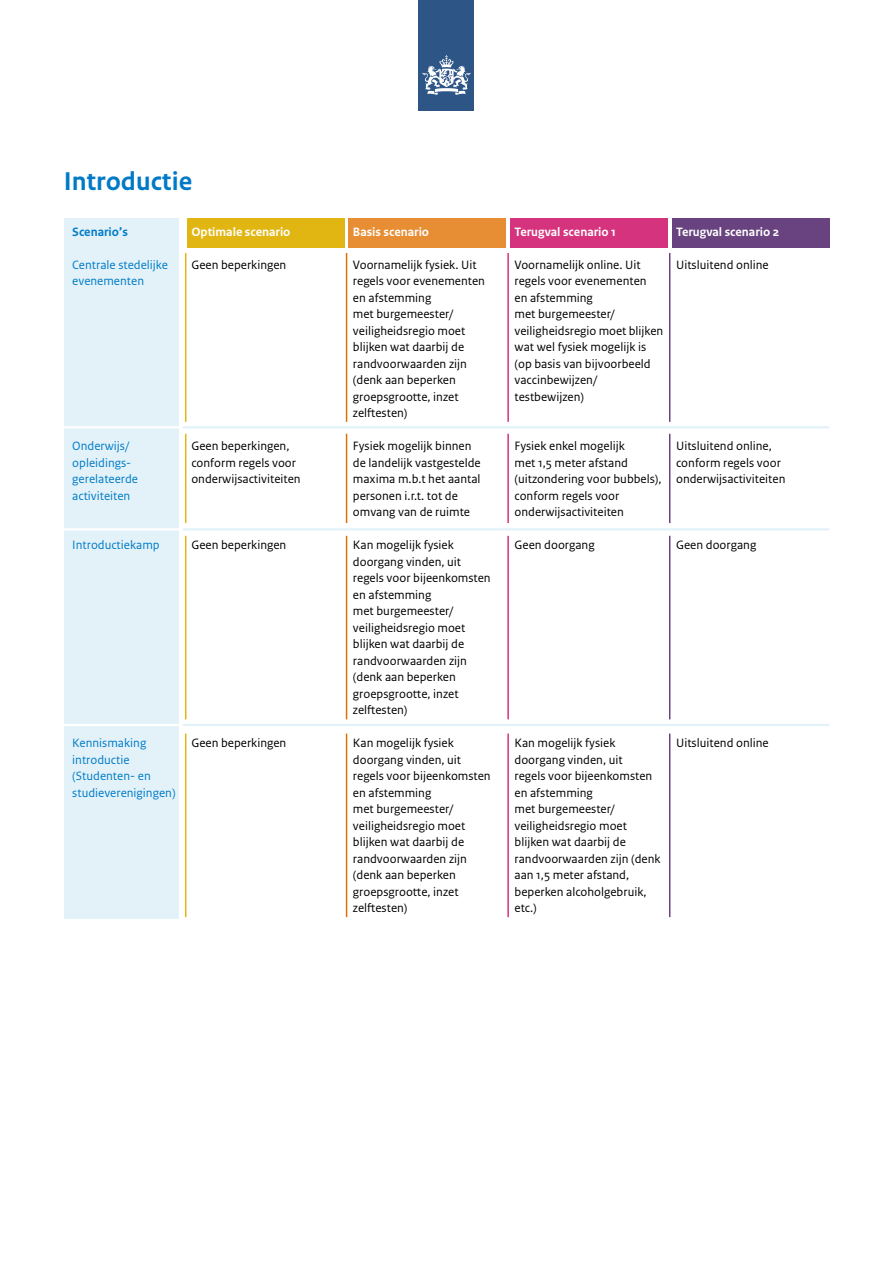
<style>
.page{position:relative;width:893px;height:1263px;background:#fff}
.page>*{position:absolute;margin:0;border:0;box-sizing:border-box;transform-origin:0 0}
.t1{font:700 27px "Rijksoverheid Sans Text";color:#007ac7}
.t2{font:12.75px/16.5px "Rijksoverheid Sans Text";color:#000}
.t3{font:12.75px/16.5px "Rijksoverheid Sans Text";color:#007bc7}
.t4{font:700 12.75px "Rijksoverheid Sans Text";color:#fff}
.t5{font:700 12.75px "Rijksoverheid Sans Text";color:#007bc7}
</style>
<div class="page">
<div style="left:64px;top:218px;width:115px;height:700px;background:#e3f2f9"></div>
<div style="left:187px;top:218px;width:157px;height:30px;background:#e1b612"></div>
<div style="left:349px;top:218px;width:157px;height:30px;background:#e78d33"></div>
<div style="left:510px;top:218px;width:158px;height:30px;background:#d5337d"></div>
<div style="left:672px;top:218px;width:157px;height:30px;background:#68437f"></div>
<hr style="left:64px;top:426px;width:757px;height:2px;background:#fff">
<hr style="left:64px;top:528px;width:757px;height:2px;background:#fff">
<hr style="left:64px;top:724px;width:757px;height:2px;background:#fff">
<hr style="left:183px;top:426px;width:646px;height:2px;background:#e3f2f9">
<hr style="left:183px;top:528px;width:646px;height:2px;background:#e3f2f9">
<hr style="left:183px;top:724px;width:646px;height:2px;background:#e3f2f9">
<hr style="left:346px;top:253px;width:1px;height:169px;background:#e17000">
<hr style="left:346px;top:434px;width:1px;height:89px;background:#e17000">
<hr style="left:346px;top:536px;width:1px;height:183px;background:#e17000">
<hr style="left:346px;top:733px;width:1px;height:184px;background:#e17000">
<hr style="left:185px;top:253px;width:1px;height:169px;background:#e1b612">
<hr style="left:185px;top:434px;width:1px;height:89px;background:#e1b612">
<hr style="left:185px;top:536px;width:1px;height:183px;background:#e1b612">
<hr style="left:185px;top:733px;width:1px;height:184px;background:#e1b612">
<hr style="left:507px;top:253px;width:2px;height:169px;background:#ca005d">
<hr style="left:507px;top:434px;width:2px;height:89px;background:#ca005d">
<hr style="left:507px;top:536px;width:2px;height:183px;background:#ca005d">
<hr style="left:507px;top:733px;width:2px;height:184px;background:#ca005d">
<hr style="left:669px;top:253px;width:1px;height:169px;background:#42145f">
<hr style="left:669px;top:434px;width:1px;height:89px;background:#42145f">
<hr style="left:669px;top:536px;width:1px;height:183px;background:#42145f">
<hr style="left:669px;top:733px;width:1px;height:184px;background:#42145f">
<div style="left:419px;top:0;width:55px;height:111px;background:#2d5586"></div>
<svg style="left:423px;top:55px;width:47px;height:40px"></svg>
<p class="t1" style="left:64px;top:166px;width:130px">Introductie</p>
<p class="t5" style="left:72px;top:224px;width:57px">Scenario’s</p>
<p class="t3" style="left:72px;top:256px;width:97px">Centrale stedelijke evenementen</p>
<p class="t3" style="left:72px;top:438px;width:58px">Onderwijs/</p>
<p class="t3" style="left:72px;top:454px;width:61px">opleidings-</p>
<p class="t3" style="left:72px;top:471px;width:67px">gerelateerde</p>
<p class="t3" style="left:72px;top:487px;width:60px">activiteiten</p>
<p class="t3" style="left:72px;top:537px;width:89px">Introductiekamp</p>
<p class="t3" style="left:72px;top:735px;width:76px">Kennismaking</p>
<p class="t3" style="left:72px;top:751px;width:59px">introductie</p>
<p class="t3" style="left:72px;top:768px;width:80px">(Studenten- en</p>
<p class="t3" style="left:72px;top:784px;width:105px">studieverenigingen)</p>
<p class="t4" style="left:191px;top:224px;width:101px">Optimale scenario</p>
<p class="t4" style="left:353px;top:224px;width:78px">Basis scenario</p>
<p class="t4" style="left:514px;top:224px;width:103px">Terugval scenario 1</p>
<p class="t4" style="left:676px;top:224px;width:105px">Terugval scenario 2</p>
<p class="t2" style="left:353px;top:256px;width:134px">Voornamelijk fysiek. Uit regels voor evenementen en afstemming<br>met burgemeester/ veiligheidsregio moet blijken wat daarbij de randvoorwaarden zijn (denk aan beperken groepsgrootte, inzet zelftesten)</p>
<p class="t2" style="left:353px;top:438px;width:129px">Fysiek mogelijk binnen de landelijk vastgestelde maxima m.b.t het aantal personen i.r.t. tot de omvang van de ruimte</p>
<p class="t2" style="left:353px;top:537px;width:139px">Kan mogelijk fysiek doorgang vinden, uit regels voor bijeenkomsten en afstemming<br>met burgemeester/ veiligheidsregio moet blijken wat daarbij de randvoorwaarden zijn (denk aan beperken groepsgrootte, inzet zelftesten)</p>
<p class="t2" style="left:353px;top:735px;width:139px">Kan mogelijk fysiek doorgang vinden, uit regels voor bijeenkomsten en afstemming<br>met burgemeester/ veiligheidsregio moet blijken wat daarbij de randvoorwaarden zijn (denk aan beperken groepsgrootte, inzet zelftesten)</p>
<p class="t2" style="left:191px;top:256px;width:97px">Geen beperkingen</p>
<p class="t2" style="left:514px;top:256px;width:150px">Voornamelijk online. Uit regels voor evenementen<br>en afstemming<br>met burgemeester/ veiligheidsregio moet blijken wat wel fysiek mogelijk is (op basis van bijvoorbeeld vaccinbewijzen/ testbewijzen)</p>
<p class="t2" style="left:514px;top:438px;width:149px">Fysiek enkel mogelijk<br>met 1,5 meter afstand (uitzondering voor bubbels), conform regels voor onderwijsactiviteiten</p>
<p class="t2" style="left:514px;top:537px;width:82px">Geen doorgang</p>
<p class="t2" style="left:676px;top:256px;width:94px">Uitsluitend online</p>
<p class="t2" style="left:191px;top:438px;width:111px">Geen beperkingen, conform regels voor onderwijsactiviteiten</p>
<p class="t2" style="left:676px;top:438px;width:111px">Uitsluitend online, conform regels voor onderwijsactiviteiten</p>
<p class="t2" style="left:191px;top:537px;width:97px">Geen beperkingen</p>
<p class="t2" style="left:676px;top:537px;width:82px">Geen doorgang</p>
<p class="t2" style="left:514px;top:735px;width:148px">Kan mogelijk fysiek doorgang vinden, uit<br>regels voor bijeenkomsten en afstemming<br>met burgemeester/ veiligheidsregio moet blijken wat daarbij de randvoorwaarden zijn (denk aan 1,5 meter afstand, beperken alcoholgebruik, etc.)</p>
<p class="t2" style="left:191px;top:735px;width:97px">Geen beperkingen</p>
<p class="t2" style="left:676px;top:735px;width:94px">Uitsluitend online</p>
</div>
